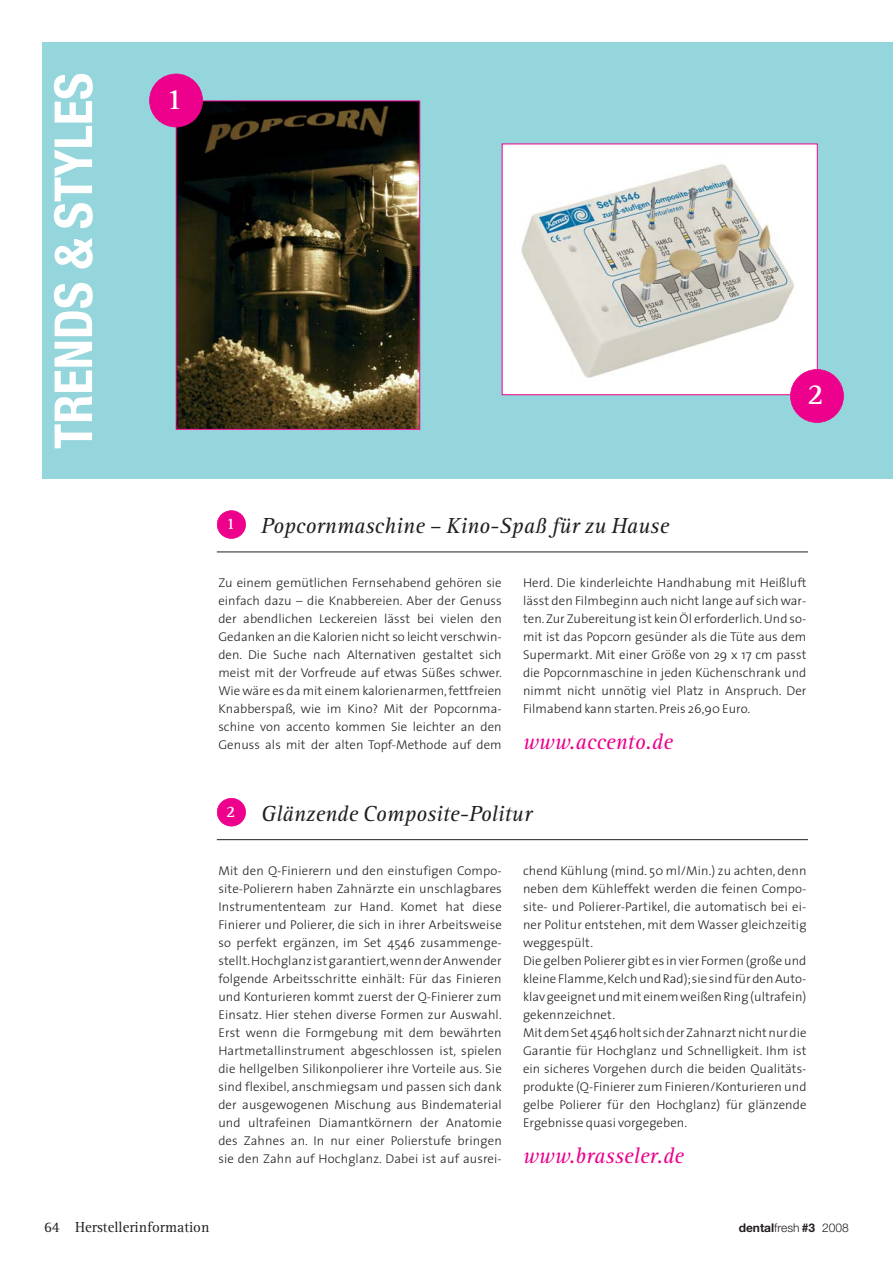
<style>
.page{position:relative;width:893px;height:1263px;background:#fff}
.page>*{position:absolute;margin:0;border:0;box-sizing:border-box;transform-origin:0 0}
.t1{font:700 condensed 52.5px "Helvetica Neue";color:#fff}
.t2{font:700 30px "Rotis Serif";color:#fff}
.t3{font:italic 22.5px "Rotis Serif";color:#231f20}
.t4{font:italic 22.5px "Rotis Serif";color:#ec008c}
.t5{font:15px "Rotis Serif";color:#231f20}
.t6{font:300 12.75px/18px "The Sans";letter-spacing:.005em;color:#231f20;text-align:justify}
.t7{font:300 12px "Helvetica Neue";color:#231f20}
.s1{font-weight:700}
</style>
<div class="page">
<div style="left:43px;top:43px;width:850px;height:436px;background:#94d6dc"></div>
<hr style="left:217px;top:551px;width:591px;height:1px;background:#231f20">
<div style="left:217px;top:511px;width:29px;height:27px;background:#ec008c;border-radius:50%"></div>
<div style="left:217px;top:510px;width:29px;height:29px;border:2px solid #ec008c;border-radius:50%"></div>
<hr style="left:217px;top:839px;width:591px;height:1px;background:#231f20">
<div style="left:217px;top:798px;width:29px;height:28px;background:#ec008c;border-radius:50%"></div>
<div style="left:217px;top:798px;width:29px;height:28px;border:2px solid #ec008c;border-radius:50%"></div>
<img style="left:178px;top:103px;width:240px;height:325px">
<div style="left:176px;top:101px;width:244px;height:329px;border:1px solid #ec008c"></div>
<div style="left:150px;top:74px;width:53px;height:53px;background:#ec008c;border-radius:50%"></div>
<div style="left:149px;top:74px;width:54px;height:53px;border:2px solid #ec008c;border-radius:50%"></div>
<div style="left:502px;top:144px;width:315px;height:251px;background:#fff"></div>
<img style="left:521px;top:164px;width:274px;height:223px">
<div style="left:502px;top:144px;width:316px;height:251px;border:1px solid #ec008c"></div>
<div style="left:790px;top:369px;width:53px;height:53px;background:#ec008c;border-radius:50%"></div>
<div style="left:790px;top:369px;width:54px;height:54px;border:2px solid #ec008c;border-radius:50%"></div>
<h1 class="t1" style="left:55px;top:449px;width:378px;rotate:-90deg">TRENDS &amp; STYLES</h1>
<h2 class="t2" style="left:166px;top:88px;width:18px">1</h2>
<h3 class="t3" style="left:226px;top:517px;width:444px"><sup>1</sup> Popcornmaschine – Kino-Spaß für zu Hause</h3>
<h2 class="t2" style="left:807px;top:383px;width:18px">2</h2>
<p class="t6" style="left:218px;top:575px;width:285px">Zu einem gemütlichen Fernsehabend gehören sie einfach dazu – die Knabbereien. Aber der Genuss der abendlichen Leckereien lässt bei vielen den Gedanken an die Kalorien nicht so leicht verschwin&shy;den. Die Suche nach Alternativen gestaltet sich meist mit der Vorfreude auf etwas Süßes schwer.<br>Wie wäre es da mit einem kalorienarmen, fettfreien Knabberspaß, wie im Kino? Mit der Popcornma&shy;schine von accento kommen Sie leichter an den Genuss als mit der alten Topf-Methode auf dem</p>
<p class="t6" style="left:523px;top:575px;width:285px">Herd. Die kinderleichte Handhabung mit Heißluft lässt den Filmbeginn auch nicht lange auf sich war&shy;ten. Zur Zubereitung ist kein Öl erforderlich. Und so&shy;mit ist das Popcorn gesünder als die Tüte aus dem Supermarkt. Mit einer Größe von 29 x 17 cm passt die Popcornmaschine in jeden Küchenschrank und nimmt nicht unnötig viel Platz in Anspruch. Der Filmabend kann starten. Preis 26,90 Euro.</p>
<h3 class="t4" style="left:523px;top:733px;width:151px">www.accento.de</h3>
<h3 class="t3" style="left:226px;top:805px;width:307px"><sup>2</sup> Glänzende Composite-Politur</h3>
<p class="t6" style="left:218px;top:863px;width:285px">Mit den Q-Finierern und den einstufigen Compo&shy;site-Polierern haben Zahnärzte ein unschlagbares Instrumententeam zur Hand. Komet hat diese Finierer und Polierer, die sich in ihrer Arbeitsweise so perfekt ergänzen, im Set 4546 zusammenge&shy;stellt.Hochglanz ist garantiert,wenn der Anwender folgende Arbeitsschritte einhält: Für das Finieren und Konturieren kommt zuerst der Q-Finierer zum Einsatz. Hier stehen diverse Formen zur Auswahl.<br>Erst wenn die Formgebung mit dem bewährten Hartmetallinstrument abgeschlossen ist, spielen die hellgelben Silikonpolierer ihre Vorteile aus. Sie sind flexibel, anschmiegsam und passen sich dank der ausgewogenen Mischung aus Bindematerial und ultrafeinen Diamantkörnern der Anatomie des Zahnes an. In nur einer Polierstufe bringen sie den Zahn auf Hochglanz. Dabei ist auf ausrei-</p>
<p class="t6" style="left:523px;top:863px;width:285px;text-align:left">chend Kühlung (mind. 50 ml/Min.) zu achten, denn neben dem Kühleffekt werden die feinen Compo&shy;site- und Polierer-Partikel, die automatisch bei ei&shy;ner Politur entstehen, mit dem Wasser gleichzeitig weggespült.<br>Die gelben Polierer gibt es in vier Formen (große und kleine Flamme,Kelch und Rad);sie sind für den Auto&shy;klav geeignet und mit einem weißen Ring (ultrafein) gekennzeichnet.<br>Mit dem Set 4546 holt sich der Zahnarzt nicht nur die Garantie für Hochglanz und Schnelligkeit. Ihm ist ein sicheres Vorgehen durch die beiden Qualitäts&shy;produkte (Q-Finierer zum Finieren/Konturieren und gelbe Polierer für den Hochglanz) für glänzende Ergebnisse quasi vorgegeben.</p>
<h3 class="t4" style="left:523px;top:1147px;width:162px">www.brasseler.de</h3>
<p class="t5" style="left:44px;top:1222px;width:167px">64 Herstellerinformation</p>
<p class="t7" style="left:739px;top:1224px;width:112px"><span class="s1">dental</span>fresh <span class="s1">#3</span> 2008</p>
</div>
